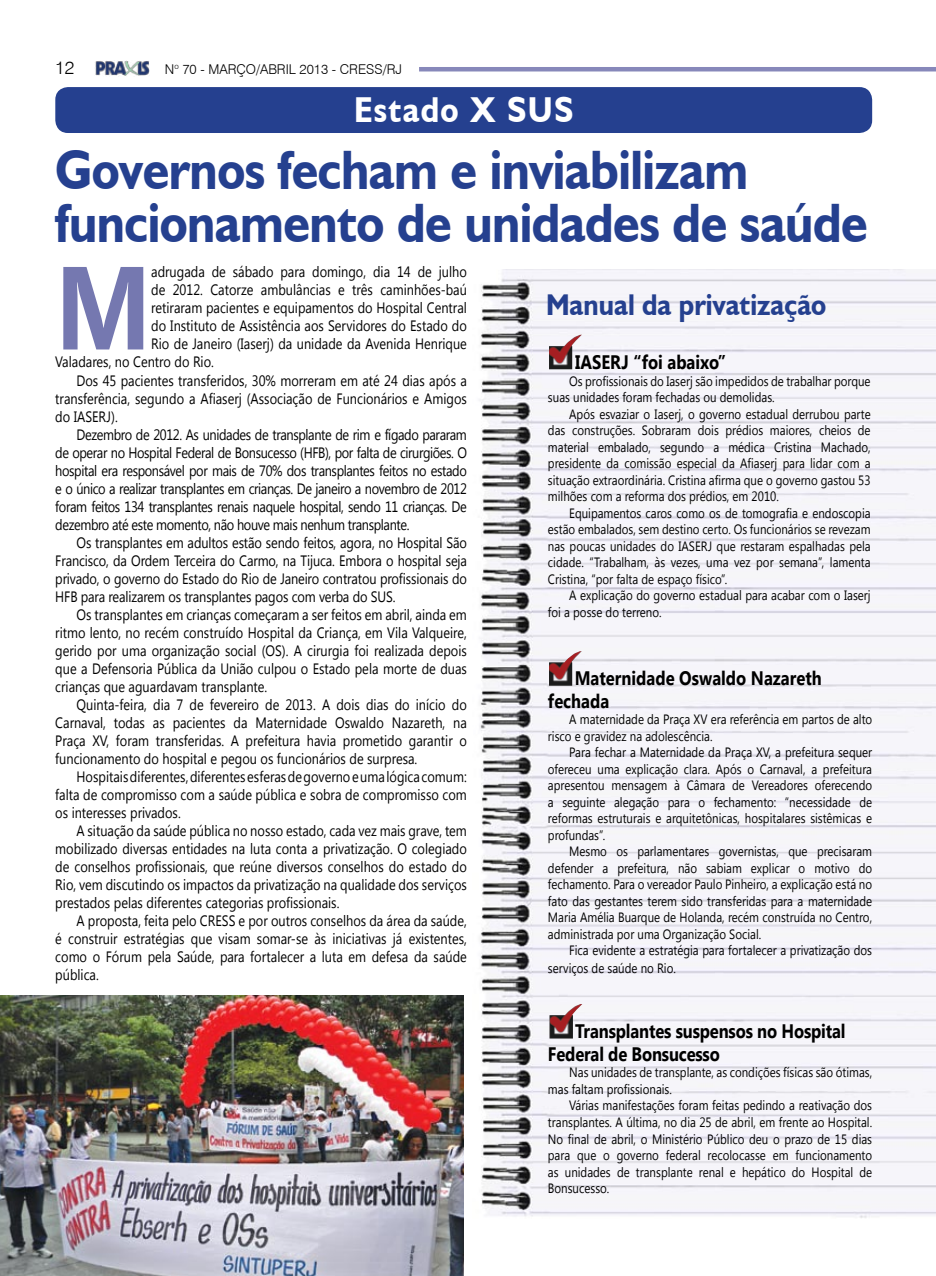
<style>
.page{position:relative;width:936px;height:1276px;background:#fff}
.page>*{position:absolute;margin:0;border:0;box-sizing:border-box;transform-origin:0 0}
.t1{font:700 117.9px "Segoe UI";color:#7578b0;scale:.85 1}
.t2{font:700 55.5px/52.5px "Humanist 521 BT";letter-spacing:-.01em;color:#25408f;scale:.9 1}
.t3{font:700 36px "Humanist 521 BT";letter-spacing:.04em;color:#fff;scale:.9 1}
.t4{font:700 30px "Humanist 521 BT";color:#25408f;scale:.9 1}
.t5{font:700 19.5px/22.5px "Segoe UI";letter-spacing:-.01em;color:#000;scale:.85 1}
.t6{font:300 18px "Swiss 721 BT";color:#000}
.t7{font:15px "Segoe UI";color:#000;scale:.85 1}
.t8{font:15px "Segoe UI";letter-spacing:-.03em;color:#000;scale:.85 1}
.t9{font:13.5px/16.5px "Segoe UI";color:#000;scale:.85 1}
.t10{font:300 13.5px "Swiss 721 BT";color:#000}
</style>
<div class="page">
<img style="left:95px;top:60px;width:55px;height:16px">
<hr style="left:419px;top:67px;width:516px;height:4px;background:#8788ba">
<img style="left:463px;top:270px;width:472px;height:966px">
<div style="left:55px;top:87px;width:817px;height:46px;background:#25408f;border-radius:13px"></div>
<img style="left:549px;top:651px;width:33px;height:35px">
<img style="left:549px;top:335px;width:33px;height:34px">
<img style="left:549px;top:1004px;width:33px;height:34px">
<img style="left:0;top:995px;width:463px;height:281px">
<h3 class="t6" style="left:55px;top:57px;width:21px">12</h3>
<p class="t10" style="left:165px;top:61px;width:238px">N<sup>o</sup> 70 - MARÇO/ABRIL 2013 - CRESS/RJ</p>
<h3 class="t3" style="left:354px;top:87px;width:245px">Estado X SUS</h3>
<h2 class="t2" style="left:55px;top:143px;width:904px">Governos fecham e inviabilizam funcionamento de unidades de saúde</h2>
<h1 class="t1" style="left:55px;top:223px;width:114px">M</h1>
<p class="t7" style="left:151px;top:262px;width:373px">adrugada de sábado para domingo, dia 14 de julho</p>
<p class="t7" style="left:151px;top:280px;width:373px">de 2012. Catorze ambulâncias e três caminhões-baú</p>
<p class="t7" style="left:151px;top:298px;width:373px">retiraram pacientes e equipamentos do Hospital Central</p>
<p class="t7" style="left:151px;top:316px;width:373px">do Instituto de Assistência aos Servidores do Estado do</p>
<p class="t7" style="left:151px;top:334px;width:373px">Rio de Janeiro (Iaserj) da unidade da Avenida Henrique</p>
<p class="t7" style="left:55px;top:352px;width:188px">Valadares, no Centro do Rio.</p>
<p class="t7" style="left:77px;top:370px;width:460px">Dos 45 pacientes transferidos, 30% morreram em até 24 dias após a</p>
<p class="t7" style="left:55px;top:388px;width:485px">transferência, segundo a Afiaserj (Associação de Funcionários e Amigos</p>
<p class="t7" style="left:55px;top:406px;width:75px">do IASERJ).</p>
<p class="t8" style="left:77px;top:424px;width:460px">Dezembro de 2012. As unidades de transplante de rim e fígado pararam</p>
<p class="t8" style="left:55px;top:442px;width:486px">de operar no Hospital Federal de Bonsucesso (HFB), por falta de cirurgiões. O</p>
<p class="t8" style="left:55px;top:460px;width:485px">hospital era responsável por mais de 70% dos transplantes feitos no estado</p>
<p class="t8" style="left:55px;top:478px;width:485px">e o único a realizar transplantes em crianças. De janeiro a novembro de 2012</p>
<p class="t8" style="left:55px;top:496px;width:485px">foram feitos 134 transplantes renais naquele hospital, sendo 11 crianças. De</p>
<p class="t8" style="left:55px;top:514px;width:418px">dezembro até este momento, não houve mais nenhum transplante.</p>
<p class="t7" style="left:77px;top:532px;width:460px">Os transplantes em adultos estão sendo feitos, agora, no Hospital São</p>
<p class="t7" style="left:55px;top:550px;width:486px">Francisco, da Ordem Terceira do Carmo, na Tijuca. Embora o hospital seja</p>
<p class="t7" style="left:55px;top:568px;width:485px">privado, o governo do Estado do Rio de Janeiro contratou profissionais do</p>
<p class="t7" style="left:55px;top:586px;width:402px">HFB para realizarem os transplantes pagos com verba do SUS.</p>
<p class="t7" style="left:77px;top:604px;width:460px">Os transplantes em crianças começaram a ser feitos em abril, ainda em</p>
<p class="t7" style="left:55px;top:622px;width:485px">ritmo lento, no recém construído Hospital da Criança, em Vila Valqueire,</p>
<p class="t7" style="left:55px;top:640px;width:485px">gerido por uma organização social (OS). A cirurgia foi realizada depois</p>
<p class="t7" style="left:55px;top:658px;width:486px">que a Defensoria Pública da União culpou o Estado pela morte de duas</p>
<p class="t7" style="left:55px;top:676px;width:251px">crianças que aguardavam transplante.</p>
<p class="t7" style="left:77px;top:694px;width:460px">Quinta-feira, dia 7 de fevereiro de 2013. A dois dias do início do</p>
<p class="t7" style="left:55px;top:712px;width:485px">Carnaval, todas as pacientes da Maternidade Oswaldo Nazareth, na</p>
<p class="t7" style="left:55px;top:730px;width:485px">Praça XV, foram transferidas. A prefeitura havia prometido garantir o</p>
<p class="t7" style="left:55px;top:748px;width:427px">funcionamento do hospital e pegou os funcionários de surpresa.</p>
<p class="t7" style="left:77px;top:766px;width:460px">Hospitais diferentes, diferentes esferas de governo e uma lógica comum:</p>
<p class="t7" style="left:55px;top:784px;width:485px">falta de compromisso com a saúde pública e sobra de compromisso com</p>
<p class="t7" style="left:55px;top:802px;width:149px">os interesses privados.</p>
<p class="t7" style="left:77px;top:820px;width:460px">A situação da saúde pública no nosso estado, cada vez mais grave, tem</p>
<p class="t7" style="left:55px;top:838px;width:485px">mobilizado diversas entidades na luta conta a privatização. O colegiado</p>
<p class="t7" style="left:55px;top:856px;width:485px">de conselhos profissionais, que reúne diversos conselhos do estado do</p>
<p class="t7" style="left:55px;top:874px;width:485px">Rio, vem discutindo os impactos da privatização na qualidade dos serviços</p>
<p class="t7" style="left:55px;top:892px;width:336px">prestados pelas diferentes categorias profissionais.</p>
<p class="t7" style="left:77px;top:910px;width:460px">A proposta, feita pelo CRESS e por outros conselhos da área da saúde,</p>
<p class="t7" style="left:55px;top:928px;width:485px">é construir estratégias que visam somar-se às iniciativas já existentes,</p>
<p class="t7" style="left:55px;top:946px;width:485px">como o Fórum pela Saúde, para fortalecer a luta em defesa da saúde</p>
<p class="t7" style="left:55px;top:964px;width:53px">pública.</p>
<h3 class="t4" style="left:546px;top:286px;width:313px">Manual da privatização</h3>
<h3 class="t5" style="left:575px;top:350px;width:179px">IASERJ “foi abaixo”</h3>
<p class="t9" style="left:548px;top:372px;width:381px;text-indent:21px">Os profissionais do Iaserj são impedidos de trabalhar porque suas unidades foram fechadas ou demolidas.</p>
<p class="t9" style="left:548px;top:405px;width:381px;text-align:justify;text-indent:21px">Após esvaziar o Iaserj, o governo estadual derrubou parte das construções. Sobraram dois prédios maiores, cheios de material embalado, segundo a médica Cristina Machado, presidente da comissão especial da Afiaserj para lidar com a situação extraordinária. Cristina afirma que o governo gastou 53 milhões com a reforma dos prédios, em 2010.</p>
<p class="t9" style="left:548px;top:504px;width:381px;text-align:justify;text-indent:21px">Equipamentos caros como os de tomografia e endoscopia estão embalados, sem destino certo. Os funcionários se revezam nas poucas unidades do IASERJ que restaram espalhadas pela cidade. “Trabalham, às vezes, uma vez por semana”, lamenta Cristina, “por falta de espaço físico”.</p>
<p class="t9" style="left:548px;top:586px;width:381px;text-indent:21px">A explicação do governo estadual para acabar com o Iaserj foi a posse do terreno.</p>
<h3 class="t5" style="left:548px;top:666px;width:323px;text-indent:27px">Maternidade Oswaldo Nazareth fechada</h3>
<p class="t9" style="left:548px;top:710px;width:383px;text-indent:21px">A maternidade da Praça XV era referência em partos de alto risco e gravidez na adolescência.</p>
<p class="t9" style="left:548px;top:743px;width:383px;text-align:justify;text-indent:21px">Para fechar a Maternidade da Praça XV, a prefeitura sequer ofereceu uma explicação clara. Após o Carnaval, a prefeitura apresentou mensagem à Câmara de Vereadores oferecendo a seguinte alegação para o fechamento: “necessidade de reformas estruturais e arquitetônicas, hospitalares sistêmicas e profundas”.</p>
<p class="t9" style="left:548px;top:842px;width:383px;text-align:justify;text-indent:21px">Mesmo os parlamentares governistas, que precisaram defender a prefeitura, não sabiam explicar o motivo do fechamento. Para o vereador Paulo Pinheiro, a explicação está no fato das gestantes terem sido transferidas para a maternidade Maria Amélia Buarque de Holanda, recém construída no Centro, administrada por uma Organização Social.</p>
<p class="t9" style="left:548px;top:940px;width:383px;line-height:18px;text-indent:21px">Fica evidente a estratégia para fortalecer a privatização dos serviços de saúde no Rio.</p>
<h3 class="t5" style="left:548px;top:1019px;width:351px;text-indent:27px">Transplantes suspensos no Hospital<br>Federal de Bonsucesso</h3>
<p class="t9" style="left:548px;top:1064px;width:383px;text-indent:21px">Nas unidades de transplante, as condições físicas são ótimas, mas faltam profissionais.</p>
<p class="t9" style="left:548px;top:1097px;width:383px;text-align:justify;text-indent:21px">Várias manifestações foram feitas pedindo a reativação dos transplantes. A última, no dia 25 de abril, em frente ao Hospital.<br>No final de abril, o Ministério Público deu o prazo de 15 dias para que o governo federal recolocasse em funcionamento as unidades de transplante renal e hepático do Hospital de Bonsucesso.</p>
</div>
